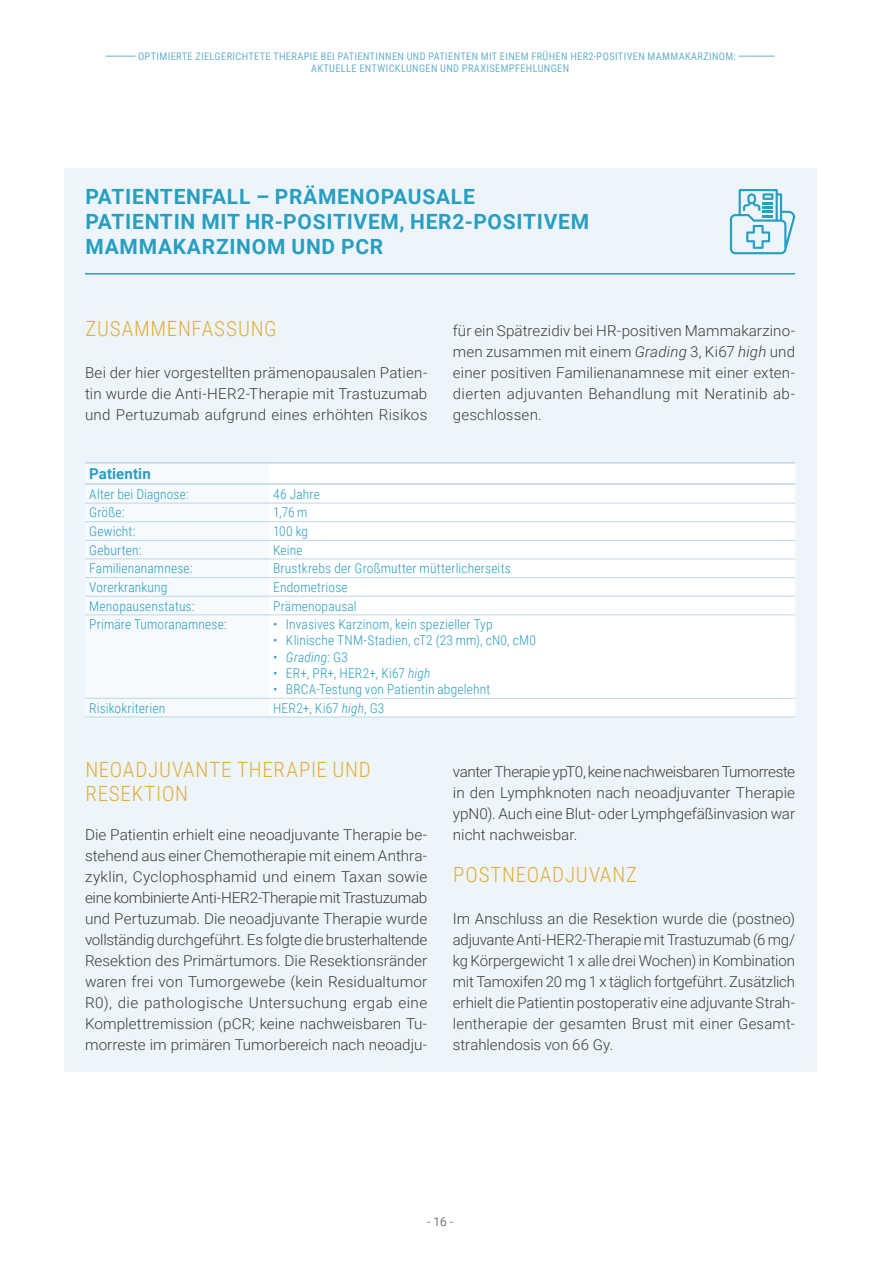
<style>
.page{position:relative;width:893px;height:1263px;background:#fff}
.page>*{position:absolute;margin:0;border:0;box-sizing:border-box;transform-origin:0 0}
.t1{font:700 21px/25.2px "Roboto";letter-spacing:.035em;color:#289ec1}
.t2{font:300 21px/24px "Roboto Condensed";letter-spacing:.035em;color:#e0ae3a}
.t3{font:300 15px/21px "Roboto";letter-spacing:.005em;color:#3c3c3b;text-align:justify}
.t4{font:700 15px "Roboto";letter-spacing:.005em;color:#289ec1}
.t5{font:300 13.5px "Roboto Condensed";letter-spacing:.01em;color:#289ec1}
.t6{font:italic 300 13.5px "Roboto Condensed";letter-spacing:.015em;color:#289ec1}
.t7{font:300 12px "Roboto";color:#3c3c3b}
.t8{font:10.5px/12.6px "Roboto Condensed";letter-spacing:.035em;color:#69b0cd;text-align:center}
.s1{font-style:italic}
.s2{font-style:normal}
</style>
<div class="page">
<svg style="left:106px;top:56px;width:29px;height:1px"></svg>
<hr style="left:738px;top:56px;width:36px;height:1px;background:#69b0cd">
<div style="left:64px;top:168px;width:752px;height:903px;background:#eef5fa"></div>
<div style="left:85px;top:502px;width:184px;height:114px;background:#f7fafc"></div>
<div style="left:269px;top:464px;width:526px;height:252px;background:#fff"></div>
<hr style="left:85px;top:462px;width:184px;height:2px;background:#bbd7e7">
<hr style="left:85px;top:483px;width:184px;height:2px;background:#bbd7e7">
<hr style="left:269px;top:462px;width:526px;height:2px;background:#bbd7e7">
<hr style="left:269px;top:483px;width:526px;height:2px;background:#bbd7e7">
<hr style="left:85px;top:503px;width:184px;height:1px;background:#bbd7e7">
<hr style="left:269px;top:503px;width:526px;height:1px;background:#bbd7e7">
<hr style="left:85px;top:521px;width:184px;height:1px;background:#bbd7e7">
<hr style="left:269px;top:521px;width:526px;height:1px;background:#bbd7e7">
<hr style="left:85px;top:540px;width:184px;height:1px;background:#bbd7e7">
<hr style="left:269px;top:540px;width:526px;height:1px;background:#bbd7e7">
<hr style="left:85px;top:559px;width:184px;height:1px;background:#bbd7e7">
<hr style="left:269px;top:559px;width:526px;height:1px;background:#bbd7e7">
<hr style="left:85px;top:577px;width:184px;height:1px;background:#bbd7e7">
<hr style="left:269px;top:577px;width:526px;height:1px;background:#bbd7e7">
<hr style="left:85px;top:596px;width:184px;height:1px;background:#bbd7e7">
<hr style="left:269px;top:596px;width:526px;height:1px;background:#bbd7e7">
<hr style="left:85px;top:614px;width:184px;height:1px;background:#bbd7e7">
<hr style="left:269px;top:614px;width:526px;height:1px;background:#bbd7e7">
<hr style="left:85px;top:698px;width:184px;height:1px;background:#bbd7e7">
<hr style="left:269px;top:698px;width:526px;height:1px;background:#bbd7e7">
<hr style="left:85px;top:716px;width:184px;height:1px;background:#bbd7e7">
<hr style="left:269px;top:716px;width:526px;height:1px;background:#bbd7e7">
<svg style="left:730px;top:189px;width:65px;height:65px"></svg>
<hr style="left:85px;top:273px;width:710px;height:2px;background:#289ec1">
<p class="t8" style="left:138px;top:49px;width:599px">OPTIMIERTE ZIELGERICHTETE THERAPIE BEI PATIENTINNEN UND PATIENTEN MIT EINEM FRÜHEN HER2-POSITIVEN MAMMAKARZINOM:<br>AKTUELLE ENTWICKLUNGEN UND PRAXISEMPFEHLUNGEN</p>
<h1 class="t1" style="left:85px;top:183px;width:505px">PATIENTENFALL – PRÄMENOPAUSALE<br>PATIENTIN MIT HR-POSITIVEM, HER2-POSITIVEM<br>MAMMAKARZINOM UND PCR</h1>
<h1 class="t2" style="left:85px;top:316px;width:193px">ZUSAMMENFASSUNG</h1>
<p class="t3" style="left:85px;top:362px;width:344px">Bei der hier vorgestellten prämenopausalen Patien&shy;tin wurde die Anti-HER2-Therapie mit Trastuzumab und Pertuzumab aufgrund eines erhöhten Risikos</p>
<p class="t3" style="left:453px;top:320px;width:344px">für ein Spätrezidiv bei HR-positiven Mammakarzino&shy;men zusammen mit einem <span class="s1">Grading</span> 3, Ki67 <span class="s1">high</span> und einer positiven Familienanamnese mit einer exten&shy;dierten adjuvanten Behandlung mit Neratinib ab&shy;geschlossen.</p>
<p class="t4" style="left:89px;top:463px;width:63px">Patientin</p>
<p class="t5" style="left:89px;top:485px;width:101px">Alter bei Diagnose:</p>
<p class="t5" style="left:273px;top:485px;width:48px">46 Jahre</p>
<p class="t5" style="left:89px;top:503px;width:37px">Größe:</p>
<p class="t5" style="left:273px;top:503px;width:36px">1,76 m</p>
<p class="t5" style="left:89px;top:522px;width:48px">Gewicht:</p>
<p class="t5" style="left:273px;top:522px;width:37px">100 kg</p>
<p class="t5" style="left:89px;top:540px;width:54px">Geburten:</p>
<p class="t5" style="left:273px;top:540px;width:31px">Keine</p>
<p class="t5" style="left:89px;top:559px;width:105px">Familienanamnese:</p>
<p class="t5" style="left:273px;top:559px;width:239px">Brustkrebs der Großmutter mütterlicherseits</p>
<p class="t5" style="left:89px;top:578px;width:81px">Vorerkrankung<sup>:</sup></p>
<p class="t5" style="left:273px;top:578px;width:76px">Endometriose</p>
<p class="t5" style="left:89px;top:596px;width:107px">Menopausenstatus:</p>
<p class="t5" style="left:273px;top:596px;width:85px">Prämenopausal</p>
<p class="t5" style="left:89px;top:615px;width:139px">Primäre Tumoranamnese:</p>
<p class="t5" style="left:273px;top:615px;width:221px">• Invasives Karzinom, kein spezieller Typ</p>
<p class="t5" style="left:273px;top:631px;width:264px">• Klinische TNM-Stadien, cT2 (23 mm), cN0, cM0</p>
<p class="t6" style="left:273px;top:647px;width:76px"><span class="s2">•</span> Grading<span class="s2">: G3</span></p>
<p class="t5" style="left:273px;top:664px;width:159px">• ER+, PR+, HER2+, Ki67 <span class="s1">high</span></p>
<p class="t5" style="left:273px;top:680px;width:219px">• BRCA-Testung von Patientin abgelehnt</p>
<p class="t5" style="left:89px;top:698px;width:77px">Risikokriterien</p>
<p class="t5" style="left:273px;top:698px;width:113px">HER2+, Ki67 <span class="s1">high</span>, G3</p>
<h1 class="t2" style="left:85px;top:757px;width:287px">NEOADJUVANTE THERAPIE UND<br>RESEKTION</h1>
<p class="t3" style="left:85px;top:824px;width:344px">Die Patientin erhielt eine neoadjuvante Therapie be&shy;stehend aus einer Chemotherapie mit einem Anthra&shy;zyklin, Cyclophosphamid und einem Taxan sowie eine kombinierte Anti-HER2-Therapie mit Trastuzumab und Pertuzumab. Die neoadjuvante Therapie wurde vollständig durchgeführt. Es folgte die brusterhaltende Resektion des Primärtumors. Die Resektionsränder waren frei von Tumorgewebe (kein Residualtumor R0), die pathologische Untersuchung ergab eine Komplettremission (pCR; keine nachweisbaren Tu&shy;morreste im primären Tumorbereich nach neoadju-</p>
<p class="t3" style="left:453px;top:761px;width:344px">vanter Therapie ypT0, keine nachweisbaren Tumorreste in den Lymphknoten nach neoadjuvanter Therapie ypN0). Auch eine Blut- oder Lymphgefäßinvasion war nicht nachweisbar.</p>
<h1 class="t2" style="left:453px;top:862px;width:185px">POSTNEOADJUVANZ</h1>
<p class="t3" style="left:453px;top:908px;width:344px">Im Anschluss an die Resektion wurde die (postneo) adjuvante Anti-HER2-Therapie mit Trastuzumab (6 mg/ kg Körpergewicht 1 x alle drei Wochen) in Kombination mit Tamoxifen 20 mg 1 x täglich fortgeführt. Zusätzlich erhielt die Patientin postoperativ eine adjuvante Strah&shy;lentherapie der gesamten Brust mit einer Gesamt&shy;strahlendosis von 66 Gy.</p>
<p class="t7" style="left:427px;top:1213px;width:27px">- 16 -</p>
</div>
